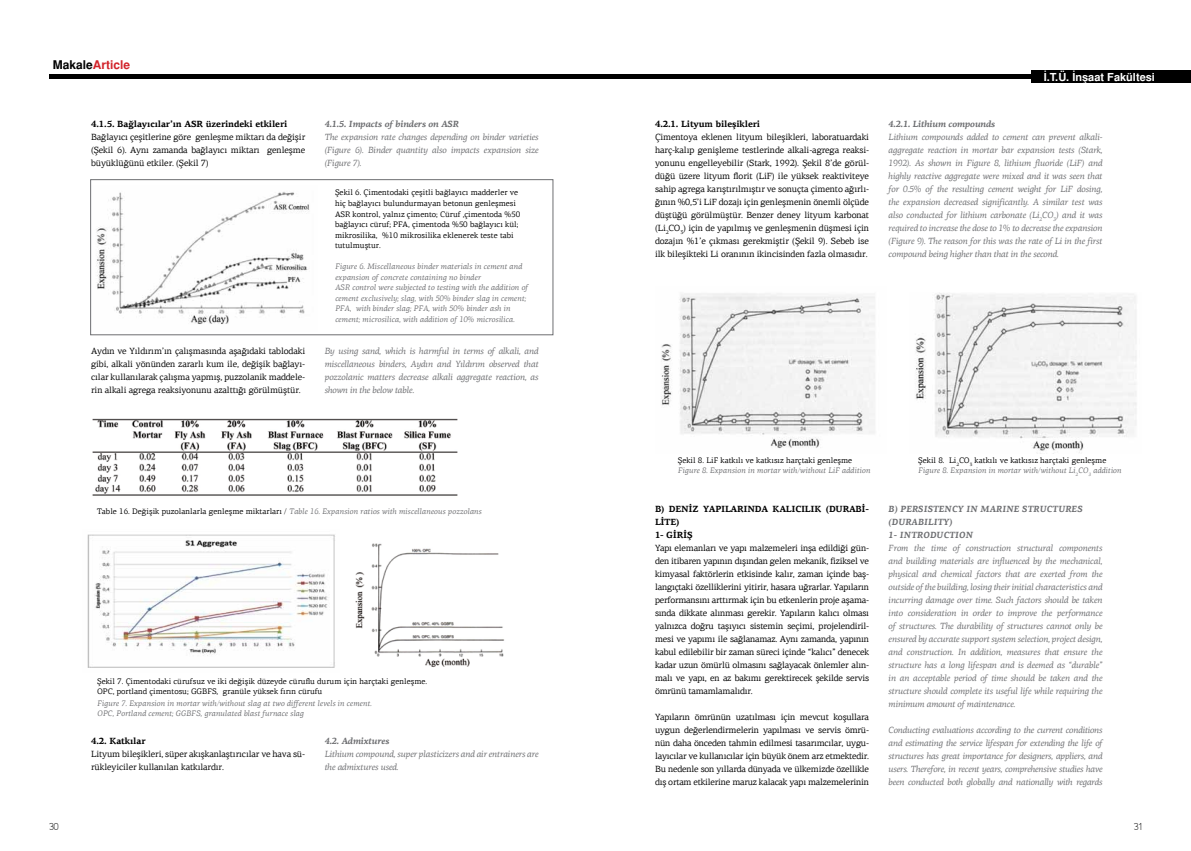
<style>
.page{position:relative;width:1191px;height:851px;background:#fff}
.page>*{position:absolute;margin:0;border:0;box-sizing:border-box;transform-origin:0 0}
.t1{font:700 12px "Helvetica Tr";color:#d2232a}
.t2{font:700 11px "Helvetica Tr";color:#fff}
.t3{font:9px/13px "PF Agora Serif Pro";letter-spacing:-.015em;color:#000;text-align:justify}
.t4{font:italic 9px/13px "PF Agora Serif Pro";letter-spacing:-.025em;color:#6d6e71;text-align:justify}
.t5{font:700 9px/13px "PF Agora Serif Pro";letter-spacing:-.015em;color:#000}
.t6{font:italic 700 9px "PF Agora Serif Pro";letter-spacing:-.025em;color:#6d6e71}
.t7{font:italic 700 9px/13px "PF Agora Serif Pro";color:#6d6e71}
.t8{font:300 9px "Kirvy";color:#000}
.t9{font:italic 8px/10.5px "PF Agora Serif Pro";color:#6d6e71}
.t10{font:8px/10.5px "PF Agora Serif Pro";color:#000}
.s1{color:#000}
.s2{font-style:normal;color:#000}
</style>
<div class="page">
<div style="left:49px;top:74px;width:1093px;height:5px;background:#000"></div>
<div style="left:1031px;top:70px;width:160px;height:13px;background:#000"></div>
<img style="left:96px;top:192px;width:214px;height:132px">
<img style="left:92px;top:418px;width:366px;height:78px">
<img style="left:87px;top:534px;width:248px;height:134px">
<img style="left:355px;top:543px;width:149px;height:124px">
<img style="left:661px;top:293px;width:214px;height:156px">
<img style="left:915px;top:293px;width:222px;height:160px">
<div style="left:90px;top:179px;width:463px;height:156px;border:1px solid #6d6e71"></div>
<h1 class="t1" style="left:53px;top:57px;width:79px"><span class="s1">Makale</span>Article</h1>
<p class="t5" style="left:91px;top:118px;width:198px">4.1.5. Bağlayıcılar’ın ASR üzerindeki etkileri</p>
<p class="t3" style="left:91px;top:130px;width:216px">Bağlayıcı çeşitlerine göre genleşme miktarı da değişir (Şekil 6). Aynı zamanda bağlayıcı miktarı genleşme büyüklüğünü etkiler. (Şekil 7)</p>
<p class="t3" style="left:91px;top:344px;width:216px">Aydın ve Yıldırım’ın çalışmasında aşağıdaki tablodaki gibi, alkali yönünden zararlı kum ile, değişik bağlayı&shy;cılar kullanılarak çalışma yapmış, puzzolanik maddele&shy;rin alkali agrega reaksiyonunu azalttığı görülmüştür.</p>
<p class="t6" style="left:324px;top:118px;width:136px">4.1.5. Impacts of binders on ASR</p>
<p class="t4" style="left:324px;top:130px;width:216px">The expansion rate changes depending on binder varieties (Figure 6). Binder quantity also impacts expansion size (Figure 7).</p>
<p class="t10" style="left:335px;top:187px;width:187px">Şekil 6. Çimentodaki çeşitli bağlayıcı madderler ve hiç bağlayıcı bulundurmayan betonun genleşmesi ASR kontrol, yalnız çimento; Cüruf ,çimentoda %50 bağlayıcı cüruf; PFA, çimentoda %50 bağlayıcı kül; mikrosilika, %10 mikrosilika eklenerek teste tabi tutulmuştur.</p>
<p class="t9" style="left:335px;top:261px;width:195px">Figure 6. Miscellaneous binder materials in cement and expansion of concrete containing no binder<br>ASR control were subjected to testing with the addition of cement exclusively; slag, with 50% binder slag in cement; PFA, with binder slag; PFA, with 50% binder ash in cement; microsilica, with addition of 10% microsilica.</p>
<p class="t4" style="left:324px;top:344px;width:216px">By using sand, which is harmful in terms of alkali, and miscellaneous binders, Aydın and Yıldırım observed that pozzolanic matters decrease alkali aggregate reaction, as shown in the below table.</p>
<p class="t9" style="left:97px;top:506px;width:386px"><span class="s2">Table 16. Değişik puzolanlarla genleşme miktarları /</span> Table 16. Expansion ratios with miscellaneous pozzolans</p>
<p class="t10" style="left:97px;top:676px;width:332px;line-height:10px">Şekil 7. Çimentodaki cürufsuz ve iki değişik düzeyde cüruflu durum için harçtaki genleşme.<br>OPC, portland çimentosu; GGBFS, granüle yüksek fırın cürufu</p>
<p class="t9" style="left:97px;top:698px;width:276px;line-height:10px">Figure 7. Expansion in mortar with/without slag at two different levels in cement.<br>OPC, Portland cement; GGBFS, granulated blast furnace slag</p>
<p class="t5" style="left:91px;top:734px;width:56px">4.2. Katkılar</p>
<p class="t3" style="left:91px;top:747px;width:216px">Lityum bileşikleri, süper akışkanlaştırıcılar ve hava sü&shy;rükleyiciler kullanılan katkılardır.</p>
<p class="t6" style="left:324px;top:734px;width:66px">4.2. Admixtures</p>
<p class="t4" style="left:324px;top:747px;width:216px">Lithium compound, super plasticizers and air entrainers are the admixtures used.</p>
<p class="t5" style="left:655px;top:118px;width:107px">4.2.1. Lityum bileşikleri</p>
<p class="t3" style="left:655px;top:130px;width:216px">Çimentoya eklenen lityum bileşikleri, laboratuardaki harç-kalıp genişleme testlerinde alkali-agrega reaksi&shy;yonunu engelleyebilir (Stark, 1992). Şekil 8’de görül&shy;düğü üzere lityum florit (LiF) ile yüksek reaktiviteye sahip agrega karıştırılmıştır ve sonuçta çimento ağırlı&shy;ğının %0,5’i LiF dozajı için genleşmenin önemli ölçüde düştüğü görülmüştür. Benzer deney lityum karbonat (Li<sub>2</sub>CO<sub>3</sub>) için de yapılmış ve genleşmenin düşmesi için dozajın %1’e çıkması gerekmiştir (Şekil 9). Sebeb ise ilk bileşikteki Li oranının ikincisinden fazla olmasıdır.</p>
<p class="t2" style="left:1043px;top:70px;width:113px">İ.T.Ü. İnşaat Fakültesi</p>
<p class="t6" style="left:888px;top:118px;width:108px">4.2.1. Lithium compounds</p>
<p class="t4" style="left:888px;top:130px;width:216px">Lithium compounds added to cement can prevent alkali&shy;aggregate reaction in mortar bar expansion tests (Stark, 1992). As shown in Figure 8, lithium fluoride (LiF) and highly reactive aggregate were mixed and it was seen that for 0.5% of the resulting cement weight for LiF dosing, the expansion decreased significantly. A similar test was also conducted for lithium carbonate (Li<sub>2</sub>CO<sub>3</sub>) and it was required to increase the dose to 1% to decrease the expansion (Figure 9). The reason for this was the rate of Li in the first compound being higher than that in the second.</p>
<p class="t10" style="left:677px;top:455px;width:176px">Şekil 8. LiF katkılı ve katkısız harçtaki genleşme</p>
<p class="t9" style="left:677px;top:465px;width:194px">Figure 8. Expansion in mortar with/without LiF addition</p>
<p class="t9" style="left:918px;top:455px;width:205px;line-height:10px"><span class="s2">Şekil 8. Li</span><sub>2</sub><span class="s2">CO</span><sub>3</sub> <span class="s2">katkılı ve katkısız harçtaki genleşme<br></span>Figure 8. Expansion in mortar with/without Li<sub>2</sub>CO<sub>3</sub> addition</p>
<p class="t5" style="left:655px;top:503px;width:216px">B) DENİZ YAPILARINDA KALICILIK (DURABİ-<br>LİTE)<br>1- GİRİŞ</p>
<p class="t3" style="left:655px;top:541px;width:216px">Yapı elemanları ve yapı malzemeleri inşa edildiği gün&shy;den itibaren yapının dışından gelen mekanik, fiziksel ve kimyasal faktörlerin etkisinde kalır, zaman içinde baş&shy;langıçtaki özelliklerini yitirir, hasara uğrarlar. Yapıların performansını arttırmak için bu etkenlerin proje aşama&shy;sında dikkate alınması gerekir. Yapıların kalıcı olması yalnızca doğru taşıyıcı sistemin seçimi, projelendiril&shy;mesi ve yapımı ile sağlanamaz. Aynı zamanda, yapının kabul edilebilir bir zaman süreci içinde “kalıcı” denecek kadar uzun ömürlü olmasını sağlayacak önlemler alın&shy;malı ve yapı, en az bakımı gerektirecek şekilde servis ömrünü tamamlamalıdır.</p>
<p class="t3" style="left:655px;top:710px;width:216px">Yapıların ömrünün uzatılması için mevcut koşullara uygun değerlendirmelerin yapılması ve servis ömrü&shy;nün daha önceden tahmin edilmesi tasarımcılar, uygu&shy;layıcılar ve kullanıcılar için büyük önem arz etmektedir.<br>Bu nedenle son yıllarda dünyada ve ülkemizde özellikle dış ortam etkilerine maruz kalacak yapı malzemelerinin</p>
<p class="t7" style="left:888px;top:503px;width:196px">B) PERSISTENCY IN MARINE STRUCTURES (DURABILITY)<br>1- INTRODUCTION</p>
<p class="t4" style="left:888px;top:541px;width:216px">From the time of construction structural components and building materials are influenced by the mechanical, physical and chemical factors that are exerted from the outside of the building, losing their initial characteristics and incurring damage over time. Such factors should be taken into consideration in order to improve the performance of structures. The durability of structures cannot only be ensured by accurate support system selection, project design, and construction. In addition, measures that ensure the structure has a long lifespan and is deemed as “durable” in an acceptable period of time should be taken and the structure should complete its useful life while requiring the minimum amount of maintenance.</p>
<p class="t4" style="left:888px;top:723px;width:216px">Conducting evaluations according to the current conditions and estimating the service lifespan for extending the life of structures has great importance for designers, appliers, and users. Therefore, in recent years, comprehensive studies have been conducted both globally and nationally with regards</p>
<p class="t8" style="left:49px;top:821px;width:12px">30</p>
<p class="t8" style="left:1133px;top:821px;width:10px">31</p>
</div>
